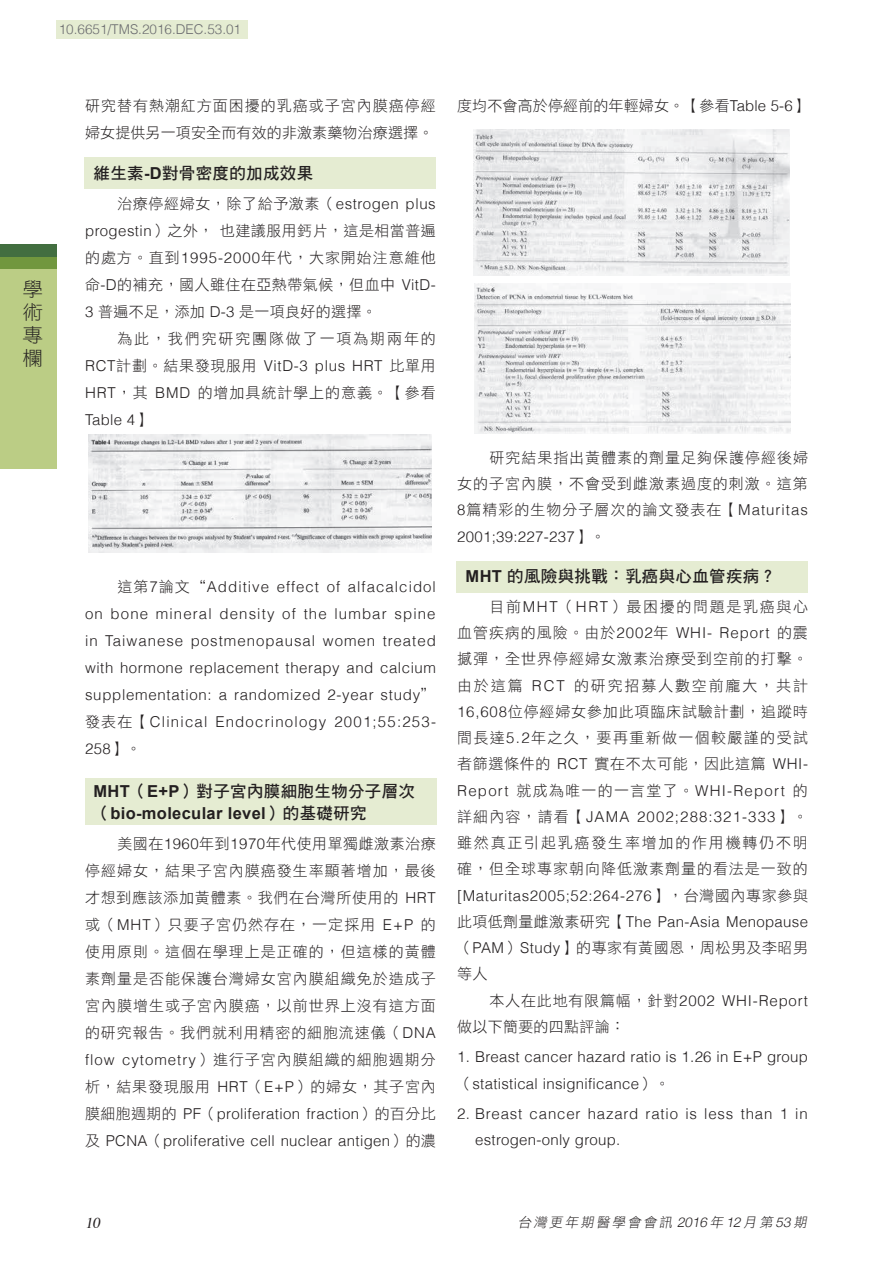
<style>
.page{position:relative;width:893px;height:1263px;background:#fff}
.page>*{position:absolute;margin:0;border:0;box-sizing:border-box;transform-origin:0 0}
.t1{font:19.5px/22.8px "DF Hei Std W3";color:#231f20;text-align:justify;scale:1.06 1}
.t2{font:16.5px "DF Hei Std W7";letter-spacing:.02em;color:#231f20}
.t3{font:700 16.5px "Arial";letter-spacing:.02em;color:#231f20}
.t4{font:15px/27px "DF Hei Std W3";letter-spacing:.065em;color:#231f20;text-align:justify}
.t5{font:300 15px/27px "Helvetica";letter-spacing:.025em;color:#231f20}
.t6{font:300 15px/26.2px "Helvetica";letter-spacing:.055em;color:#231f20}
.t7{font:300 15px/26.2px "Helvetica";letter-spacing:.08em;color:#231f20}
.t8{font:15px/27px "DF Hei Std W3";letter-spacing:.04em;color:#231f20}
.t9{font:15px/26.2px "DF Hei Std W3";letter-spacing:.12em;color:#231f20}
.t10{font:300 15px "Helvetica";letter-spacing:.045em;color:#231f20}
.t11{font:15px/26.2px "DF Hei Std W3";letter-spacing:.03em;color:#231f20}
.t12{font:15px "DF Hei Std W3";letter-spacing:.01em;color:#231f20}
.t13{font:300 15px "Helvetica";letter-spacing:.06em;color:#231f20}
.t14{font:15px "DF Hei Std W3";letter-spacing:.11em;color:#231f20}
.t15{font:15px "DF Hei Std W3";letter-spacing:.125em;color:#231f20}
.t16{font:15px "DF Hei Std W3";letter-spacing:.02em;color:#231f20}
.t17{font:italic 15px "Times";color:#231f20}
.t18{font:300 13.5px "Helvetica";color:#6c6d70}
.t19{font:italic 13.5px "DF Hei Std W3";color:#231f20}
.s1{font-family:"Arial";font-weight:700}
.s2{font-family:"Helvetica";font-weight:300}
.s3{font-family:"DF Hei Std W3";font-weight:400}
.s4{font-family:"DF Hei Std W7";font-weight:400}
.s5{font-family:"Helvetica Neue";font-weight:300}
</style>
<div class="page">
<div style="left:85px;top:157px;width:351px;height:32px;background:#e5ecd2"></div>
<div style="left:456px;top:561px;width:351px;height:31px;background:#e5ecd2"></div>
<div style="left:85px;top:778px;width:351px;height:46px;background:#e5ecd2"></div>
<img style="left:88px;top:435px;width:344px;height:118px">
<img style="left:474px;top:130px;width:316px;height:146px">
<img style="left:474px;top:284px;width:316px;height:150px">
<div style="left:56px;top:20px;width:192px;height:19px;background:#e5ecd2"></div>
<div style="left:0;top:244px;width:56px;height:225px;background:#bbcd85"></div>
<div style="left:0;top:244px;width:56px;height:25px;background:#426e40"></div>
<div style="left:0;top:257px;width:56px;height:12px;background:#71973e"></div>
<p class="t18" style="left:59px;top:19px;width:184px">10.6651/TMS.2016.DEC.53.01</p>
<h1 class="t1" style="left:23px;top:278px;width:20px">學術專欄</h1>
<p class="t8" style="left:85px;top:92px;width:352px">研究替有熱潮紅方面困擾的乳癌或子宮內膜癌停經婦女提供另一項安全而有效的非激素藥物治療選擇。</p>
<p class="t2" style="left:94px;top:164px;width:221px">維生素<span class="s1">-D</span>對骨密度的加成效果</p>
<p class="t4" style="left:85px;top:190px;width:352px;text-indent:32px">治療停經婦女，除了給予激素（<span class="s2">estrogen plus progestin</span>）之外，也建議服用鈣片，這是相當普遍的處方。直到<span class="s2">1995-2000</span>年代，大家開始注意維他命<span class="s2">-D</span>的補充，國人雖住在亞熱帶氣候，但血中 <span class="s2">VitD-3</span> 普遍不足，添加 <span class="s2">D-3</span> 是一項良好的選擇。</p>
<p class="t15" style="left:117px;top:330px;width:320px">為此，我們究研究團隊做了一項為期兩年的</p>
<p class="t10" style="left:85px;top:353px;width:352px">RCT<span class="s3">計劃。結果發現服用</span> VitD-3 plus HRT <span class="s3">比單用</span></p>
<p class="t4" style="left:85px;top:379px;width:352px"><span class="s2">HRT</span>，其 <span class="s2">BMD</span> 的增加具統計學上的意義。【參看</p>
<p class="t5" style="left:85px;top:405px;width:67px">Table 4<span class="s3">】</span></p>
<p class="t5" style="left:85px;top:572px;width:352px;text-align:justify;text-indent:32px"><span class="s3">這第</span>7<span class="s3">論文“</span>Additive effect of alfacalcidol on bone mineral density of the lumbar spine in Taiwanese postmenopausal women treated with hormone replacement therapy and calcium supplementation: a randomized 2-year study<span class="s3">”發表在【</span>Clinical Endocrinology 2001;55:253- 258<span class="s3">】。</span></p>
<p class="t2" style="left:94px;top:782px;width:323px"><span class="s1">MHT</span>（<span class="s1">E+P</span>）對子宮內膜細胞生物分子層次</p>
<p class="t3" style="left:94px;top:802px;width:275px"><span class="s4">（</span>bio-molecular level<span class="s4">）的基礎研究</span></p>
<p class="t4" style="left:85px;top:830px;width:352px;text-indent:32px">美國在<span class="s2">1960</span>年到<span class="s2">1970</span>年代使用單獨雌激素治療停經婦女，結果子宮內膜癌發生率顯著增加，最後才想到應該添加黃體素。我們在台灣所使用的 <span class="s2">HRT</span>或（<span class="s2">MHT</span>）只要子宮仍然存在，一定採用 <span class="s2">E+P</span> 的使用原則。這個在學理上是正確的，但這樣的黃體素劑量是否能保護台灣婦女宮內膜組織免於造成子宮內膜增生或子宮內膜癌，以前世界上沒有這方面的研究報告。我們就利用精密的細胞流速儀（<span class="s2">DNA flow cytometry</span>）進行子宮內膜組織的細胞週期分析，結果發現服用 <span class="s2">HRT</span>（<span class="s2">E+P</span>）的婦女，其子宮內</p>
<p class="t5" style="left:85px;top:1099px;width:352px"><span class="s3">膜細胞週期的</span> PF<span class="s3">（</span>proliferation fraction<span class="s3">）的百分比及</span> PCNA<span class="s3">（</span>proliferative cell nuclear antigen<span class="s3">）的濃</span></p>
<p class="t12" style="left:457px;top:97px;width:352px">度均不會高於停經前的年輕婦女。【參看<span class="s2">Table 5-6</span>】</p>
<p class="t4" style="left:457px;top:444px;width:352px;line-height:26.2px;text-indent:32px">研究結果指出黃體素的劑量足夠保護停經後婦女的子宮內膜，不會受到雌激素過度的刺激。這第<span class="s2">8</span>篇精彩的生物分子層次的論文發表在【<span class="s2">Maturitas</span></p>
<p class="t5" style="left:457px;top:522px;width:150px">2001;39:227-237<span class="s3">】。</span></p>
<p class="t2" style="left:466px;top:567px;width:312px"><span class="s1">MHT</span> 的風險與挑戰：乳癌與心血管疾病？</p>
<p class="t14" style="left:489px;top:598px;width:320px">目前<span class="s2">MHT</span>（<span class="s2">HRT</span>）最困擾的問題是乳癌與心</p>
<p class="t13" style="left:457px;top:621px;width:352px"><span class="s3">血管疾病的風險。由於</span>2002<span class="s3">年</span> WHI- Report <span class="s3">的震</span></p>
<p class="t4" style="left:457px;top:645px;width:352px;line-height:26.2px">撼彈，全世界停經婦女激素治療受到空前的打擊。由於這篇 <span class="s2">RCT</span> 的研究招募人數空前龐大，共計<span class="s2">16,608</span>位停經婦女參加此項臨床試驗計劃，追蹤時間長達<span class="s2">5.2</span>年之久，要再重新做一個較嚴謹的受試者篩選條件的 <span class="s2">RCT</span> 實在不太可能，因此這篇 <span class="s2">WHI-</span></p>
<p class="t7" style="left:457px;top:776px;width:352px">Report <span class="s3">就成為唯一的一言堂了。</span>WHI-Report <span class="s3">的詳細內容，請看【</span>JAMA 2002;288:321-333<span class="s3">】。</span></p>
<p class="t9" style="left:457px;top:829px;width:352px">雖然真正引起乳癌發生率增加的作用機轉仍不明確，但全球專家朝向降低激素劑量的看法是一致的</p>
<p class="t5" style="left:457px;top:881px;width:352px;line-height:26.2px">[Maturitas2005;52:264-276<span class="s3">】，台灣國內專家參與此項低劑量雌激素研究【</span>The Pan-Asia Menopause</p>
<p class="t11" style="left:457px;top:934px;width:352px">（<span class="s2">PAM</span>）<span class="s2">Study</span>】的專家有黃國恩，周松男及李昭男等人</p>
<p class="t6" style="left:489px;top:986px;width:320px"><span class="s3">本人在此地有限篇幅，針對</span>2002 WHI-Report</p>
<p class="t16" style="left:457px;top:1018px;width:169px">做以下簡要的四點評論：</p>
<p class="t5" style="left:457px;top:1043px;width:352px;line-height:26.2px">1. Breast cancer hazard ratio is 1.26 in E+P group<span class="s3">（</span>statistical insignificance<span class="s3">）。</span></p>
<p class="t6" style="left:475px;top:1100px;width:334px;text-indent:-18px">2. Breast cancer hazard ratio is less than 1 in estrogen-only group.</p>
<p class="t17" style="left:85px;top:1209px;width:21px">10</p>
<p class="t19" style="left:518px;top:1215px;width:293px">台灣更年期醫學會會訊 <span class="s5">2016</span> 年 <span class="s5">12</span>月第 <span class="s5">53</span> 期</p>
</div>
